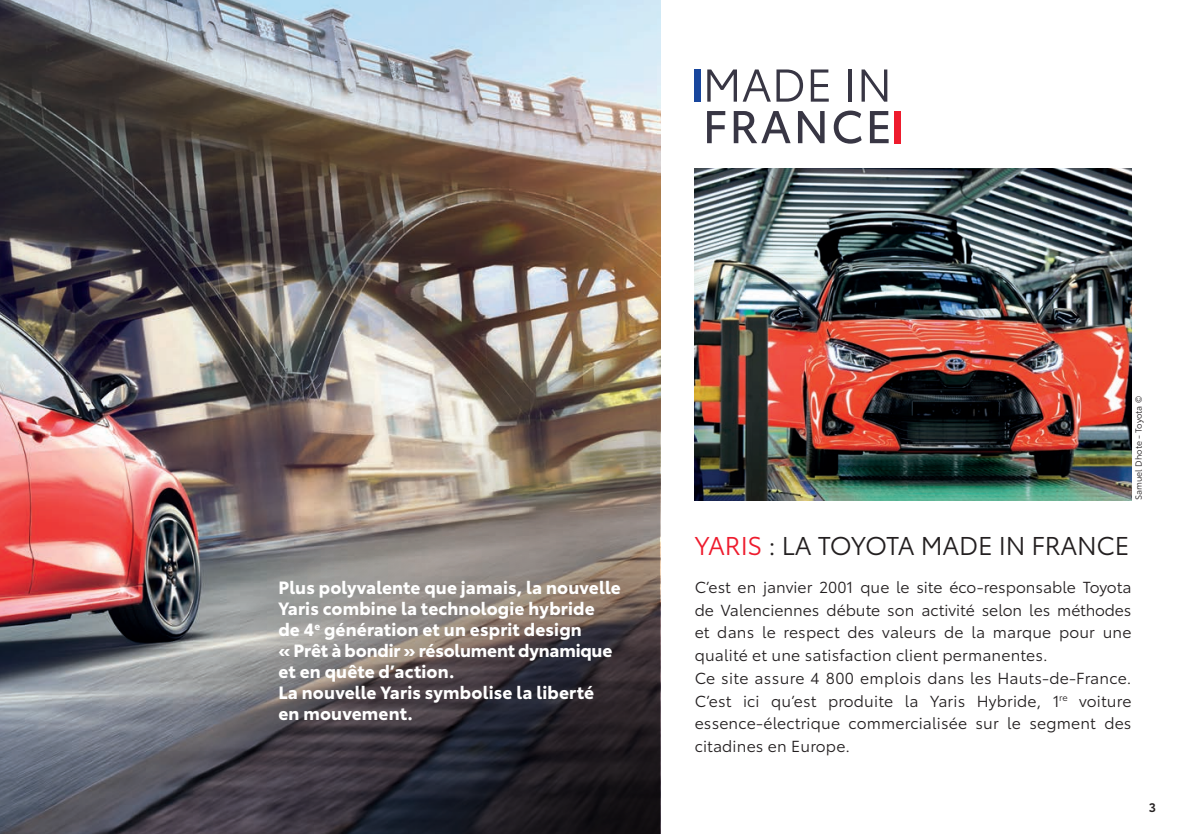
<style>
.page{position:relative;width:1191px;height:834px;background:#fff}
.page>*{position:absolute;margin:0;border:0;box-sizing:border-box;transform-origin:0 0}
.F_INTRO_Black_Reg{font:25.38px "Toyota Type";letter-spacing:-.01em;color:#231f20}
.t1{font:700 17.5px/21px "Toyota Type";letter-spacing:.01em;color:#fff}
.F_INTRO_Black_Reg-2{font:15.75px/22.8px "Toyota Type";letter-spacing:.01em;color:#231f20;text-align:justify}
.t2{font:600 12.25px "Toyota Type";color:#231f20}
.t3{font:8.75px "Toyota Type";color:#231f20}
.s1{color:#ee1b2d}
</style>
<div class="page">
<img style="left:0;top:0;width:660px;height:833px">
<img style="left:694px;top:169px;width:437px;height:331px">
<img style="left:161px;top:373px;width:498px;height:460px">
<svg style="left:707px;top:69px;width:96px;height:33px"></svg>
<svg style="left:810px;top:69px;width:18px;height:33px"></svg>
<hr style="left:848px;top:69px;width:4px;height:33px;background:#383644">
<svg style="left:861px;top:69px;width:26px;height:33px"></svg>
<svg style="left:707px;top:111px;width:18px;height:32px"></svg>
<svg style="left:733px;top:111px;width:57px;height:32px"></svg>
<svg style="left:798px;top:111px;width:26px;height:32px"></svg>
<svg style="left:833px;top:110px;width:28px;height:34px"></svg>
<svg style="left:870px;top:111px;width:18px;height:32px"></svg>
<div style="left:894px;top:111px;width:7px;height:32px;background:#ee1b2d"></div>
<div style="left:694px;top:69px;width:7px;height:33px;background:#18469d"></div>
<p class="t1" style="left:278px;top:575px;width:344px">Plus polyvalente que jamais, la nouvelle Yaris combine la technologie hybride<br>de 4<sup>e</sup> génération et un esprit design<br>« Prêt à bondir » résolument dynamique et en quête d’action.</p>
<p class="t1" style="left:278px;top:680px;width:317px">La nouvelle Yaris symbolise la liberté en mouvement.</p>
<p class="t3" style="left:1132px;top:500px;width:105px;rotate:-90deg">Samuel Dhote - Toyota ©</p>
<p class="F_INTRO_Black_Reg" style="left:694px;top:527px;width:436px"><span class="s1">YARIS</span> : LA TOYOTA MADE IN FRANCE</p>
<p class="F_INTRO_Black_Reg-2" style="left:694px;top:574px;width:438px">C’est en janvier 2001 que le site éco-responsable Toyota de Valenciennes débute son activité selon les méthodes et dans le respect des valeurs de la marque pour une qualité et une satisfaction client permanentes.</p>
<p class="F_INTRO_Black_Reg-2" style="left:694px;top:665px;width:438px">Ce site assure 4 800 emplois dans les Hauts-de-France.<br>C’est ici qu’est produite la Yaris Hybride, 1<sup>re</sup> voiture essence-électrique commercialisée sur le segment des citadines en Europe.</p>
<p class="t2" style="left:1149px;top:798px;width:9px">3</p>
</div>
